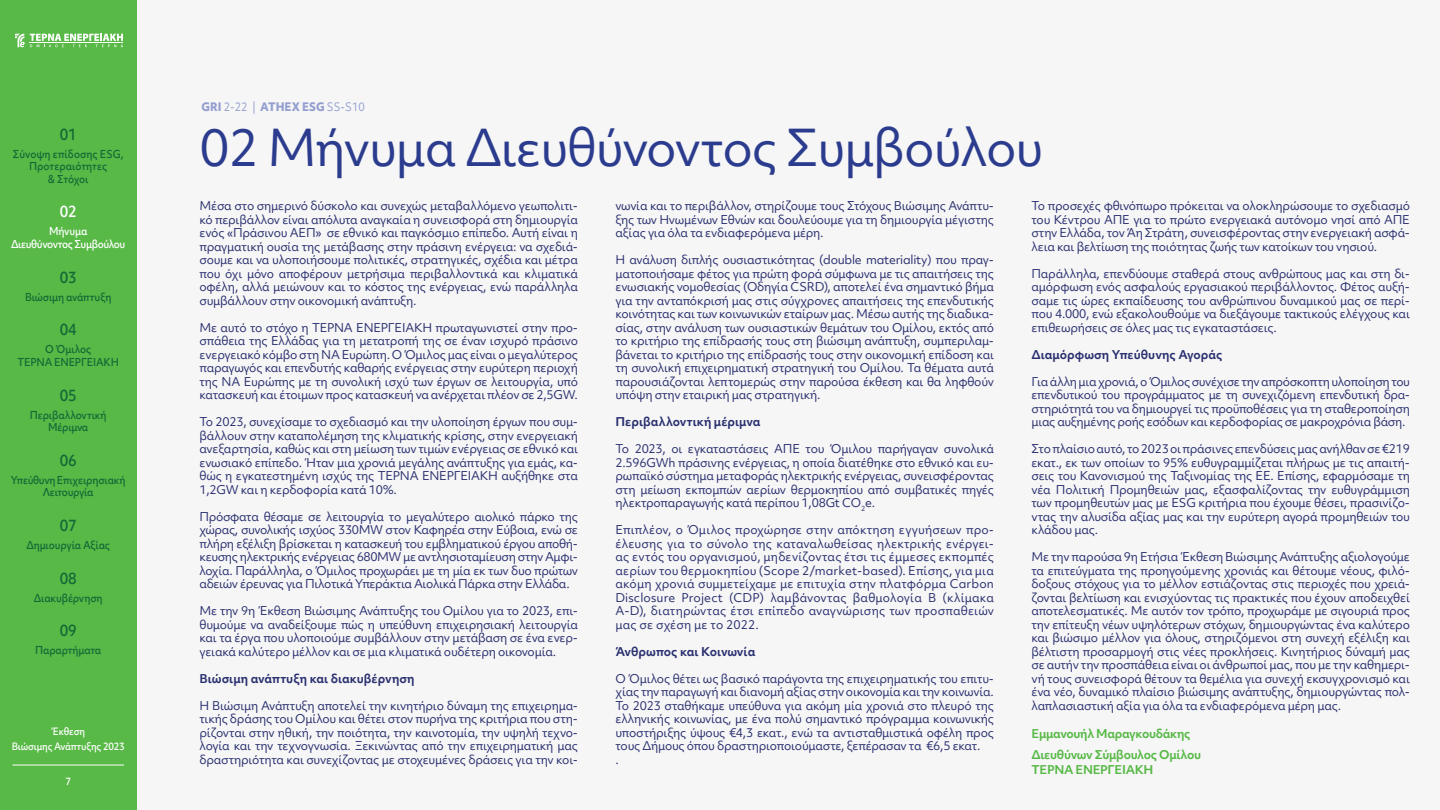
<style>
.page{position:relative;width:1440px;height:810px;background:#fff}
.page>*{position:absolute;margin:0;border:0;box-sizing:border-box;transform-origin:0 0}
.t1{font:48.75px "Objektiv Mk 2";letter-spacing:-.025em;color:#2b3c8e}
.t2{font:500 15px "Objektiv Mk 1";color:#146a36;scale:.92 1}
.t3{font:500 15px "Objektiv Mk 1";color:#fff;scale:.92 1}
.t4{font:11.62px/13.5px "Objektiv Mk 2";letter-spacing:-.02em;color:#292f6f;text-align:justify}
.t5{font:700 11.62px "Objektiv Mk 1";color:#292f6f}
.t6{font:700 11.62px/20.2px "Objektiv Mk 1";letter-spacing:-.025em;color:#58b947}
.t7{font:800 11.25px "Objektiv Mk 1";color:#949fd0;scale:.92 1}
.t8{font:500 10.5px/12.6px "Objektiv Mk 1";letter-spacing:-.015em;color:#146a36;text-align:center;scale:.92 1}
.t9{font:500 10.5px/12.6px "Objektiv Mk 1";letter-spacing:-.04em;color:#fff;text-align:center;scale:.92 1}
.t10{font:500 9.75px/15px "Objektiv Mk 1";letter-spacing:-.02em;color:#fff;text-align:center;scale:.92 1}
.s1{font-family:"Objektiv Mk 2";font-weight:400}
</style>
<div class="page">
<div style="left:136px;top:0;width:1304px;height:810px;background:#f6f6f6"></div>
<div style="left:0;top:0;width:136px;height:810px;background:#58b947"></div>
<svg style="left:30px;top:34px;width:93px;height:13px"></svg>
<hr style="left:30px;top:43px;width:93px;height:1px;background:#fff">
<svg style="left:15px;top:34px;width:9px;height:13px"></svg>
<hr style="left:13px;top:765px;width:111px;height:1px;background:#fff">
<p class="t2" style="left:60px;top:123px;width:20px">01</p>
<p class="t8" style="left:13px;top:147px;width:122px">Σύνοψη επίδοσης ESG,<br>Προτεραιότητες<br>&amp; Στόχοι</p>
<p class="t3" style="left:60px;top:201px;width:20px">02</p>
<p class="t9" style="left:11px;top:225px;width:126px">Μήνυμα<br>Διευθύνοντος Συμβούλου</p>
<p class="t2" style="left:60px;top:266px;width:20px">03</p>
<p class="t8" style="left:25px;top:290px;width:95px">Βιώσιμη ανάπτυξη</p>
<p class="t2" style="left:60px;top:319px;width:20px">04</p>
<p class="t8" style="left:18px;top:343px;width:112px">Ο Όμιλος<br>ΤΕΡΝΑ ΕΝΕΡΓΕΙΑΚΗ</p>
<p class="t2" style="left:60px;top:384px;width:20px">05</p>
<p class="t8" style="left:30px;top:408px;width:85px">Περιβαλλοντική<br>Μέριμνα</p>
<p class="t2" style="left:60px;top:450px;width:20px">06</p>
<p class="t8" style="left:11px;top:473px;width:126px">Υπεύθυνη Επιχειρησιακή<br>Λειτουργία</p>
<p class="t2" style="left:60px;top:515px;width:20px">07</p>
<p class="t8" style="left:26px;top:539px;width:93px">Δημιουργία Αξίας</p>
<p class="t2" style="left:60px;top:568px;width:20px">08</p>
<p class="t8" style="left:34px;top:591px;width:76px">Διακυβέρνηση</p>
<p class="t2" style="left:60px;top:620px;width:20px">09</p>
<p class="t8" style="left:35px;top:644px;width:73px">Παραρτήματα</p>
<p class="t10" style="left:12px;top:724px;width:124px">Έκθεση<br>Βιώσιμης Ανάπτυξης 2023</p>
<p class="t10" style="left:65px;top:774px;width:8px">7</p>
<p class="t7" style="left:202px;top:98px;width:179px">GRI <span class="s1">2-22 |</span> ATHEX ESG <span class="s1">SS-S10</span></p>
<h1 class="t1" style="left:200px;top:114px;width:845px">02 Μήνυμα Διευθύνοντος Συμβούλου</h1>
<p class="t4" style="left:200px;top:199px;width:380px">Μέσα στο σημερινό δύσκολο και συνεχώς μεταβαλλόμενο γεωπολιτι&shy;κό περιβάλλον είναι απόλυτα αναγκαία η συνεισφορά στη δημιουργία ενός «Πράσινου ΑΕΠ» σε εθνικό και παγκόσμιο επίπεδο. Αυτή είναι η πραγματική ουσία της μετάβασης στην πράσινη ενέργεια: να σχεδιά&shy;σουμε και να υλοποιήσουμε πολιτικές, στρατηγικές, σχέδια και μέτρα που όχι μόνο αποφέρουν μετρήσιμα περιβαλλοντικά και κλιματικά οφέλη, αλλά μειώνουν και το κόστος της ενέργειας, ενώ παράλληλα συμβάλλουν στην οικονομική ανάπτυξη.</p>
<p class="t4" style="left:200px;top:321px;width:380px">Με αυτό το στόχο η TΕΡΝΑ ENEΡΓΕΙΑΚΗ πρωταγωνιστεί στην προ&shy;σπάθεια της Ελλάδας για τη μετατροπή της σε έναν ισχυρό πράσινο ενεργειακό κόμβο στη ΝΑ Ευρώπη. Ο Όμιλος μας είναι ο μεγαλύτερος παραγωγός και επενδυτής καθαρής ενέργειας στην ευρύτερη περιοχή της ΝΑ Ευρώπης με τη συνολική ισχύ των έργων σε λειτουργία, υπό κατασκευή και έτοιμων προς κατασκευή να ανέρχεται πλέον σε 2,5GW.</p>
<p class="t4" style="left:200px;top:415px;width:380px">Το 2023, συνεχίσαμε το σχεδιασμό και την υλοποίηση έργων που συμ&shy;βάλλουν στην καταπολέμηση της κλιματικής κρίσης, στην ενεργειακή ανεξαρτησία, καθώς και στη μείωση των τιμών ενέργειας σε εθνικό και ενωσιακό επίπεδο. Ήταν μια χρονιά μεγάλης ανάπτυξης για εμάς, κα&shy;θώς η εγκατεστημένη ισχύς της ΤΕΡΝΑ ΕΝΕΡΓΕΙΑΚΗ αυξήθηκε στα 1,2GW και η κερδοφορία κατά 10%.</p>
<p class="t4" style="left:200px;top:510px;width:380px">Πρόσφατα θέσαμε σε λειτουργία το μεγαλύτερο αιολικό πάρκο της χώρας, συνολικής ισχύος 330MW στον Καφηρέα στην Εύβοια, ενώ σε πλήρη εξέλιξη βρίσκεται η κατασκευή του εμβληματικού έργου αποθή&shy;κευσης ηλεκτρικής ενέργειας 680MW με αντλησιοταμίευση στην Αμφι&shy;λοχία. Παράλληλα, ο Όμιλος προχωράει με τη μία εκ των δυο πρώτων αδειών έρευνας για Πιλοτικά Υπεράκτια Αιολικά Πάρκα στην Ελλάδα.</p>
<p class="t4" style="left:200px;top:604px;width:380px">Με την 9η Έκθεση Βιώσιμης Ανάπτυξης του Ομίλου για το 2023, επι&shy;θυμούμε να αναδείξουμε πώς η υπεύθυνη επιχειρησιακή λειτουργία και τα έργα που υλοποιούμε συμβάλλουν στην μετάβαση σε ένα ενερ&shy;γειακά καλύτερο μέλλον και σε μια κλιματικά ουδέτερη οικονομία.</p>
<p class="t5" style="left:200px;top:670px;width:217px">Βιώσιμη ανάπτυξη και διακυβέρνηση</p>
<p class="t4" style="left:200px;top:699px;width:380px">Η Βιώσιμη Ανάπτυξη αποτελεί την κινητήριο δύναμη της επιχειρημα&shy;τικής δράσης του Ομίλου και θέτει στον πυρήνα της κριτήρια που στη&shy;ρίζονται στην ηθική, την ποιότητα, την καινοτομία, την υψηλή τεχνο&shy;λογία και την τεχνογνωσία. Ξεκινώντας από την επιχειρηματική μας δραστηριότητα και συνεχίζοντας με στοχευμένες δράσεις για την κοι-</p>
<p class="t4" style="left:616px;top:199px;width:380px">νωνία και το περιβάλλον, στηρίζουμε τους Στόχους Βιώσιμης Ανάπτυ&shy;ξης των Ηνωμένων Εθνών και δουλεύουμε για τη δημιουργία μέγιστης αξίας για όλα τα ενδιαφερόμενα μέρη.</p>
<p class="t4" style="left:616px;top:253px;width:380px">Η ανάλυση διπλής ουσιαστικότητας (double materiality) που πραγ&shy;ματοποιήσαμε φέτος για πρώτη φορά σύμφωνα με τις απαιτήσεις της ενωσιακής νομοθεσίας (Οδηγία CSRD), αποτελεί ένα σημαντικό βήμα για την ανταπόκρισή μας στις σύγχρονες απαιτήσεις της επενδυτικής κοινότητας και των κοινωνικών εταίρων μας. Μέσω αυτής της διαδικα&shy;σίας, στην ανάλυση των ουσιαστικών θεμάτων του Ομίλου, εκτός από το κριτήριο της επίδρασής τους στη βιώσιμη ανάπτυξη, συμπεριλαμ&shy;βάνεται το κριτήριο της επίδρασής τους στην οικονομική επίδοση και τη συνολική επιχειρηματική στρατηγική του Ομίλου. Τα θέματα αυτά παρουσιάζονται λεπτομερώς στην παρούσα έκθεση και θα ληφθούν υπόψη στην εταιρική μας στρατηγική.</p>
<p class="t5" style="left:616px;top:414px;width:146px">Περιβαλλοντική μέριμνα</p>
<p class="t4" style="left:616px;top:442px;width:380px">Το 2023, οι εγκαταστάσεις ΑΠΕ του Όμιλου παρήγαγαν συνολικά 2.596GWh πράσινης ενέργειας, η οποία διατέθηκε στο εθνικό και ευ&shy;ρωπαϊκό σύστημα μεταφοράς ηλεκτρικής ενέργειας, συνεισφέροντας στη μείωση εκπομπών αερίων θερμοκηπίου από συμβατικές πηγές ηλεκτροπαραγωγής κατά περίπου 1,08Gt CO<sub>2</sub>e.</p>
<p class="t4" style="left:615px;top:523px;width:380px">Επιπλέον, ο Όμιλος προχώρησε στην απόκτηση εγγυήσεων προ&shy;έλευσης για το σύνολο της καταναλωθείσας ηλεκτρικής ενέργει&shy;ας εντός του οργανισμού, μηδενίζοντας έτσι τις έμμεσες εκπομπές αερίων του θερμοκηπίου (Scope 2/market-based). Επίσης, για μια ακόμη χρονιά συμμετείχαμε με επιτυχία στην πλατφόρμα Carbon Disclosure Project (CDP) λαμβάνοντας βαθμολογία B (κλίμακα Α-D), διατηρώντας έτσι επίπεδο αναγνώρισης των προσπαθειών μας σε σχέση με το 2022.</p>
<p class="t5" style="left:615px;top:643px;width:141px">Άνθρωπος και Κοινωνία</p>
<p class="t4" style="left:615px;top:672px;width:380px;text-align:left">Ο Όμιλος θέτει ως βασικό παράγοντα της επιχειρηματικής του επιτυ&shy;χίας την παραγωγή και διανομή αξίας στην οικονομία και την κοινωνία.<br>Το 2023 σταθήκαμε υπεύθυνα για ακόμη μία χρονιά στο πλευρό της ελληνικής κοινωνίας, με ένα πολύ σημαντικό πρόγραμμα κοινωνικής υποστήριξης ύψους €4,3 εκατ., ενώ τα αντισταθμιστικά οφέλη προς τους Δήμους όπου δραστηριοποιούμαστε, ξεπέρασαν τα €6,5 εκατ.<br>.</p>
<p class="t4" style="left:1031px;top:199px;width:380px">Το προσεχές φθινόπωρο πρόκειται να ολοκληρώσουμε το σχεδιασμό του Κέντρου ΑΠΕ για το πρώτο ενεργειακά αυτόνομο νησί από ΑΠΕ στην Ελλάδα, τον Άη Στράτη, συνεισφέροντας στην ενεργειακή ασφά&shy;λεια και βελτίωση της ποιότητας ζωής των κατοίκων του νησιού.</p>
<p class="t4" style="left:1031px;top:267px;width:380px">Παράλληλα, επενδύουμε σταθερά στους ανθρώπους μας και στη δι&shy;αμόρφωση ενός ασφαλούς εργασιακού περιβάλλοντος. Φέτος αυξή&shy;σαμε τις ώρες εκπαίδευσης του ανθρώπινου δυναμικού μας σε περί&shy;που 4.000, ενώ εξακολουθούμε να διεξάγουμε τακτικούς ελέγχους και επιθεωρήσεις σε όλες μας τις εγκαταστάσεις.</p>
<p class="t5" style="left:1031px;top:346px;width:192px">Διαμόρφωση Υπεύθυνης Αγοράς</p>
<p class="t4" style="left:1031px;top:375px;width:380px">Για άλλη μια χρονιά, ο Όμιλος συνέχισε την απρόσκοπτη υλοποίηση του επενδυτικού του προγράμματος με τη συνεχιζόμενη επενδυτική δρα&shy;στηριότητά του να δημιουργεί τις προϋποθέσεις για τη σταθεροποίηση μιας αυξημένης ροής εσόδων και κερδοφορίας σε μακροχρόνια βάση.</p>
<p class="t4" style="left:1031px;top:442px;width:380px">Στο πλαίσιο αυτό, το 2023 οι πράσινες επενδύσεις μας ανήλθαν σε €219 εκατ., εκ των οποίων το 95% ευθυγραμμίζεται πλήρως με τις απαιτή&shy;σεις του Κανονισμού της Ταξινομίας της ΕΕ. Επίσης, εφαρμόσαμε τη νέα Πολιτική Προμηθειών μας, εξασφαλίζοντας την ευθυγράμμιση των προμηθευτών μας με ESG κριτήρια που έχουμε θέσει, πρασινίζο&shy;ντας την αλυσίδα αξίας μας και την ευρύτερη αγορά προμηθειών του κλάδου μας.</p>
<p class="t4" style="left:1031px;top:550px;width:380px">Με την παρούσα 9η Ετήσια Έκθεση Βιώσιμης Ανάπτυξης αξιολογούμε τα επιτεύγματα της προηγούμενης χρονιάς και θέτουμε νέους, φιλό&shy;δοξους στόχους για το μέλλον εστιάζοντας στις περιοχές που χρειά&shy;ζονται βελτίωση και ενισχύοντας τις πρακτικές που έχουν αποδειχθεί αποτελεσματικές. Με αυτόν τον τρόπο, προχωράμε με σιγουριά προς την επίτευξη νέων υψηλότερων στόχων, δημιουργώντας ένα καλύτερο και βιώσιμο μέλλον για όλους, στηριζόμενοι στη συνεχή εξέλιξη και βέλτιστη προσαρμογή στις νέες προκλήσεις. Κινητήριος δύναμή μας σε αυτήν την προσπάθεια είναι οι άνθρωποί μας, που με την καθημερι&shy;νή τους συνεισφορά θέτουν τα θεμέλια για συνεχή εκσυγχρονισμό και ένα νέο, δυναμικό πλαίσιο βιώσιμης ανάπτυξης, δημιουργώντας πολ&shy;λαπλασιαστική αξία για όλα τα ενδιαφερόμενα μέρη μας.</p>
<p class="t6" style="left:1031px;top:724px;width:171px">Εμμανουήλ Μαραγκουδάκης<br>Διευθύνων Σύμβουλος Ομίλου</p>
<p class="t6" style="left:1031px;top:759px;width:124px">ΤΕΡΝΑ ΕΝΕΡΓΕΙΑΚΗ</p>
</div>
